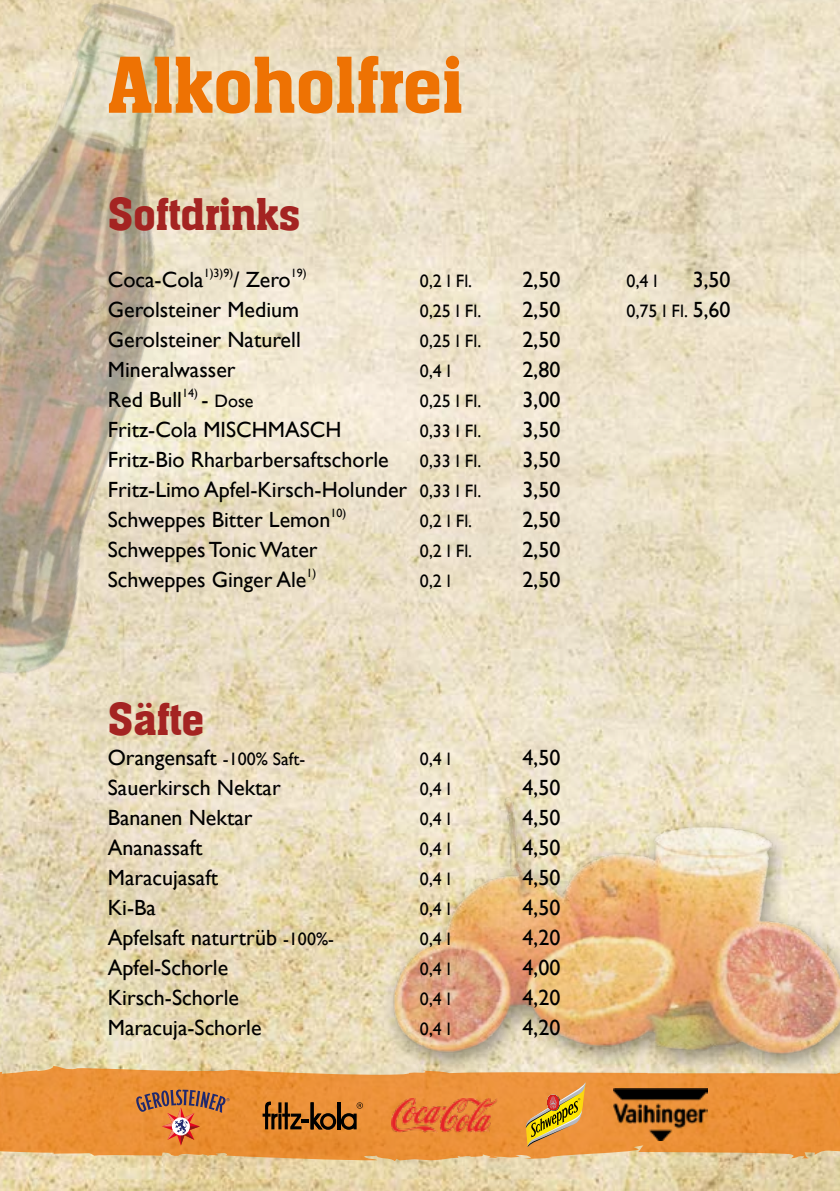
<style>
.page{position:relative;width:840px;height:1191px;background:#fff}
.page>*{position:absolute;margin:0;border:0;box-sizing:border-box;transform-origin:0 0}
.t1{font:84px "Aachen Medium Plain";color:#ee7203}
.t2{font:48px "Aachen Medium Plain";color:#a42422}
.t3{font:22px "Gill Sans";color:#000}
.t4{font:18px "Gill Sans";color:#000}
.t5{font:12px "Gill Sans";color:#000}
.s1{font-size:22px}
.s2{font-size:18px}
</style>
<div class="page">
<img style="left:0;top:0;width:839px;height:1191px">
<svg style="left:0;top:1064px;width:839px;height:97px;fill:#eb9138"></svg>
<div style="left:379px;top:788px;width:460px;height:290px;background:#000;opacity:.75"></div>
<img style="left:386px;top:789px;width:453px;height:271px">
<img style="left:0;top:0;width:263px;height:702px">
<img style="left:391px;top:1098px;width:106px;height:34px">
<img style="left:612px;top:1088px;width:95px;height:52px">
<svg style="left:262px;top:1101px;width:101px;height:28px"></svg>
<svg style="left:525px;top:1082px;width:60px;height:65px"></svg>
<svg style="left:136px;top:1089px;width:93px;height:56px"></svg>
<h1 class="t1" style="left:108px;top:39px;width:357px">Alkoholfrei</h1>
<h2 class="t2" style="left:108px;top:188px;width:194px">Softdrinks</h2>
<p class="t3" style="left:108px;top:267px;width:97px">Coca-Cola</p>
<p class="t5" style="left:203px;top:266px;width:31px">1)3)9)</p>
<p class="t3" style="left:233px;top:267px;width:59px">/ Zero</p>
<p class="t5" style="left:290px;top:266px;width:17px">19)</p>
<p class="t4" style="left:420px;top:270px;width:54px">0,2 l Fl.</p>
<p class="t3" style="left:522px;top:267px;width:39px">2,50</p>
<p class="t4" style="left:626px;top:270px;width:32px">0,4 l</p>
<p class="t3" style="left:692px;top:267px;width:39px">3,50</p>
<p class="t3" style="left:108px;top:297px;width:193px">Gerolsteiner Medium</p>
<p class="t4" style="left:420px;top:300px;width:63px">0,25 l Fl.</p>
<p class="t3" style="left:522px;top:297px;width:39px">2,50</p>
<p class="t4" style="left:626px;top:300px;width:105px">0,75 l Fl. <span class="s1">5,60</span></p>
<p class="t3" style="left:108px;top:327px;width:194px">Gerolsteiner Naturell</p>
<p class="t4" style="left:420px;top:330px;width:63px">0,25 l Fl.</p>
<p class="t3" style="left:522px;top:327px;width:39px">2,50</p>
<p class="t3" style="left:108px;top:357px;width:129px">Mineralwasser</p>
<p class="t4" style="left:420px;top:360px;width:32px">0,4 l</p>
<p class="t3" style="left:522px;top:357px;width:39px">2,80</p>
<p class="t3" style="left:108px;top:387px;width:76px">Red Bull</p>
<p class="t5" style="left:182px;top:386px;width:17px">14)</p>
<p class="t4" style="left:201px;top:390px;width:54px"><span class="s1">-</span> Dose</p>
<p class="t4" style="left:420px;top:390px;width:63px">0,25 l Fl.</p>
<p class="t3" style="left:522px;top:387px;width:39px">3,00</p>
<p class="t3" style="left:108px;top:417px;width:235px">Fritz-Cola MISCHMASCH</p>
<p class="t4" style="left:420px;top:420px;width:63px">0,33 l Fl.</p>
<p class="t3" style="left:522px;top:417px;width:39px">3,50</p>
<p class="t3" style="left:108px;top:447px;width:282px">Fritz-Bio Rharbarbersaftschorle</p>
<p class="t4" style="left:420px;top:450px;width:63px">0,33 l Fl.</p>
<p class="t3" style="left:522px;top:447px;width:39px">3,50</p>
<p class="t3" style="left:108px;top:477px;width:375px">Fritz-Limo Apfel-Kirsch-Holunder <span class="s2">0,33 l Fl.</span></p>
<p class="t3" style="left:522px;top:477px;width:39px">3,50</p>
<p class="t3" style="left:108px;top:507px;width:224px">Schweppes Bitter Lemon</p>
<p class="t5" style="left:330px;top:506px;width:17px">10)</p>
<p class="t4" style="left:420px;top:510px;width:54px">0,2 l Fl.</p>
<p class="t3" style="left:522px;top:507px;width:39px">2,50</p>
<p class="t3" style="left:108px;top:537px;width:211px">Schweppes Tonic Water</p>
<p class="t4" style="left:420px;top:540px;width:54px">0,2 l Fl.</p>
<p class="t3" style="left:522px;top:537px;width:39px">2,50</p>
<p class="t3" style="left:108px;top:567px;width:200px">Schweppes Ginger Ale</p>
<p class="t5" style="left:306px;top:566px;width:11px">1)</p>
<p class="t4" style="left:420px;top:570px;width:32px">0,2 l</p>
<p class="t3" style="left:522px;top:567px;width:39px">2,50</p>
<h2 class="t2" style="left:108px;top:692px;width:98px">Säfte</h2>
<p class="t3" style="left:108px;top:744px;width:199px">Orangensaft <span class="s2">-100% Saft-</span></p>
<p class="t4" style="left:420px;top:748px;width:32px">0,4 l</p>
<p class="t3" style="left:522px;top:744px;width:39px">4,50</p>
<p class="t3" style="left:108px;top:774px;width:174px">Sauerkirsch Nektar</p>
<p class="t4" style="left:420px;top:778px;width:32px">0,4 l</p>
<p class="t3" style="left:522px;top:774px;width:39px">4,50</p>
<p class="t3" style="left:108px;top:804px;width:146px">Bananen Nektar</p>
<p class="t4" style="left:420px;top:808px;width:32px">0,4 l</p>
<p class="t3" style="left:522px;top:804px;width:39px">4,50</p>
<p class="t3" style="left:108px;top:834px;width:96px">Ananassaft</p>
<p class="t4" style="left:420px;top:838px;width:32px">0,4 l</p>
<p class="t3" style="left:522px;top:834px;width:39px">4,50</p>
<p class="t3" style="left:108px;top:864px;width:112px">Maracujasaft</p>
<p class="t4" style="left:420px;top:868px;width:32px">0,4 l</p>
<p class="t3" style="left:522px;top:864px;width:39px">4,50</p>
<p class="t3" style="left:108px;top:894px;width:50px">Ki-Ba</p>
<p class="t4" style="left:420px;top:898px;width:32px">0,4 l</p>
<p class="t3" style="left:522px;top:894px;width:39px">4,50</p>
<p class="t3" style="left:108px;top:924px;width:227px">Apfelsaft naturtrüb <span class="s2">-100%-</span></p>
<p class="t4" style="left:420px;top:928px;width:32px">0,4 l</p>
<p class="t3" style="left:522px;top:924px;width:39px">4,20</p>
<p class="t3" style="left:108px;top:954px;width:122px">Apfel-Schorle</p>
<p class="t4" style="left:420px;top:958px;width:32px">0,4 l</p>
<p class="t3" style="left:522px;top:954px;width:39px">4,00</p>
<p class="t3" style="left:108px;top:984px;width:133px">Kirsch-Schorle</p>
<p class="t4" style="left:420px;top:988px;width:32px">0,4 l</p>
<p class="t3" style="left:522px;top:984px;width:39px">4,20</p>
<p class="t3" style="left:108px;top:1014px;width:155px">Maracuja-Schorle</p>
<p class="t4" style="left:420px;top:1018px;width:32px">0,4 l</p>
<p class="t3" style="left:522px;top:1014px;width:39px">4,20</p>
</div>
